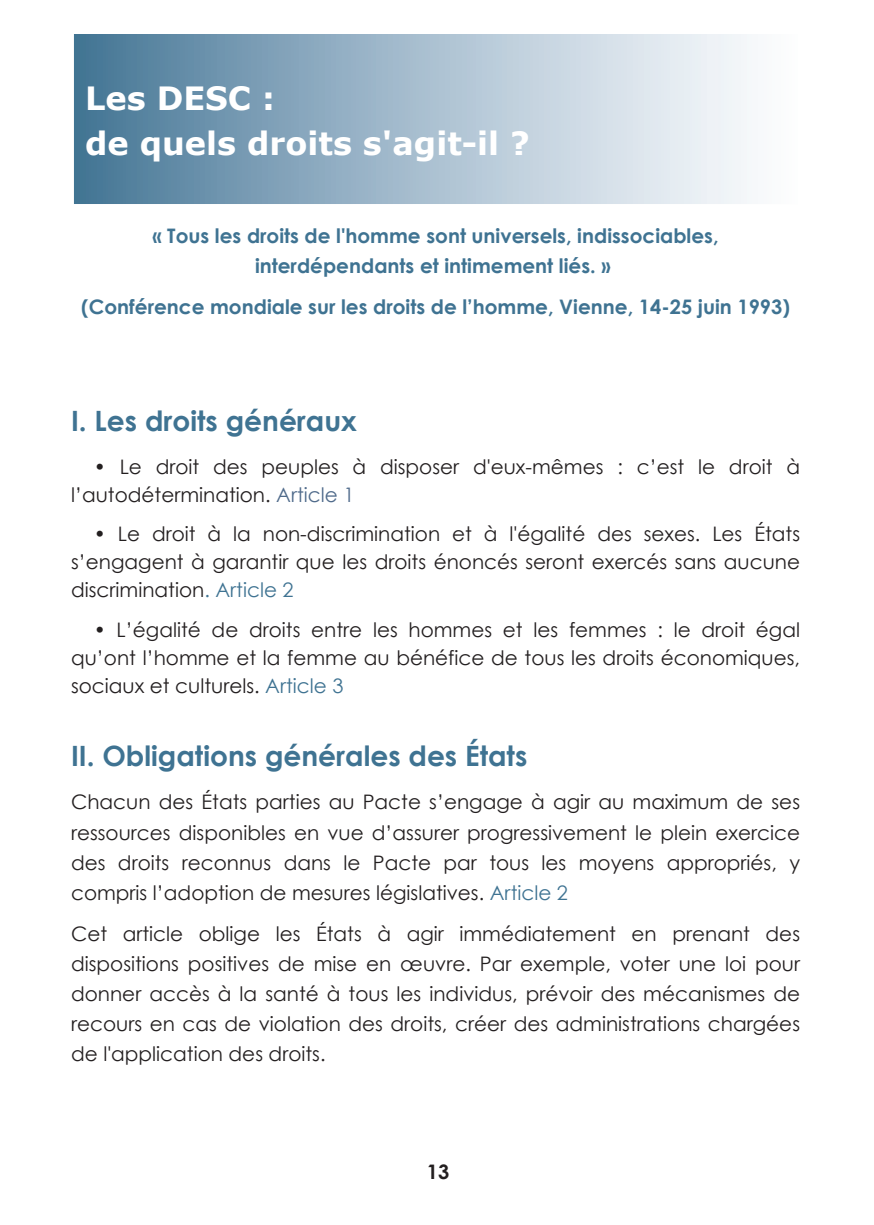
<style>
.page{position:relative;width:874px;height:1225px;background:#fff}
.page>*{position:absolute;margin:0;border:0;box-sizing:border-box;transform-origin:0 0}
.t1{font:700 32px/44.6px "Verdana";color:#fff}
.t2{font:700 28px "Century Gothic";color:#3f7392}
.t3{font:20px/30px "Century Gothic";color:#231f20;text-align:justify}
.t4{font:700 20px/30px "Century Gothic";color:#3f7392;text-align:center}
.t5{font:700 20px "Century Gothic";color:#231f20}
.s1{color:#506b8b}
.s2{color:#3f7392}
</style>
<div class="page">
<div style="left:74px;top:34px;width:725px;height:170px;background:linear-gradient(to right,#497999,#fff)"></div>
<h1 class="t1" style="left:85px;top:77px;width:446px">Les DESC :<br>de quels droits s'agit-il ?</h1>
<p class="t4" style="left:152px;top:221px;width:567px">« Tous les droits de l'homme sont universels, indissociables, interdépendants et intimement liés. »</p>
<p class="t4" style="left:81px;top:292px;width:709px">(Conférence mondiale sur les droits de l’homme, Vienne, 14-25 juin 1993)</p>
<h2 class="t2" style="left:71px;top:404px;width:287px">I. Les droits généraux</h2>
<p class="t3" style="left:71px;top:453px;width:730px;line-height:28px;text-indent:23px">• Le droit des peuples à disposer d'eux-mêmes : c’est le droit à l’autodétermination. <span class="s1">Article 1</span></p>
<p class="t3" style="left:71px;top:520px;width:730px;line-height:28px;text-indent:23px">• Le droit à la non-discrimination et à l'égalité des sexes. Les États s’engagent à garantir que les droits énoncés seront exercés sans aucune discrimination<span class="s2">. Article 2</span></p>
<p class="t3" style="left:71px;top:616px;width:730px;line-height:28px;text-indent:23px">• L’égalité de droits entre les hommes et les femmes : le droit égal qu’ont l’homme et la femme au bénéfice de tous les droits économiques, sociaux et culturels. <span class="s2">Article 3</span></p>
<h2 class="t2" style="left:71px;top:740px;width:457px">II. Obligations générales des États</h2>
<p class="t3" style="left:71px;top:787px;width:730px">Chacun des États parties au Pacte s’engage à agir au maximum de ses ressources disponibles en vue d’assurer progressivement le plein exercice des droits reconnus dans le Pacte par tous les moyens appropriés, y compris l’adoption de mesures législatives. <span class="s2">Article 2</span></p>
<p class="t3" style="left:71px;top:919px;width:730px">Cet article oblige les États à agir immédiatement en prenant des dispositions positives de mise en œuvre. Par exemple, voter une loi pour donner accès à la santé à tous les individus, prévoir des mécanismes de recours en cas de violation des droits, créer des administrations chargées de l'application des droits.</p>
<p class="t5" style="left:426px;top:1160px;width:24px">13</p>
</div>
